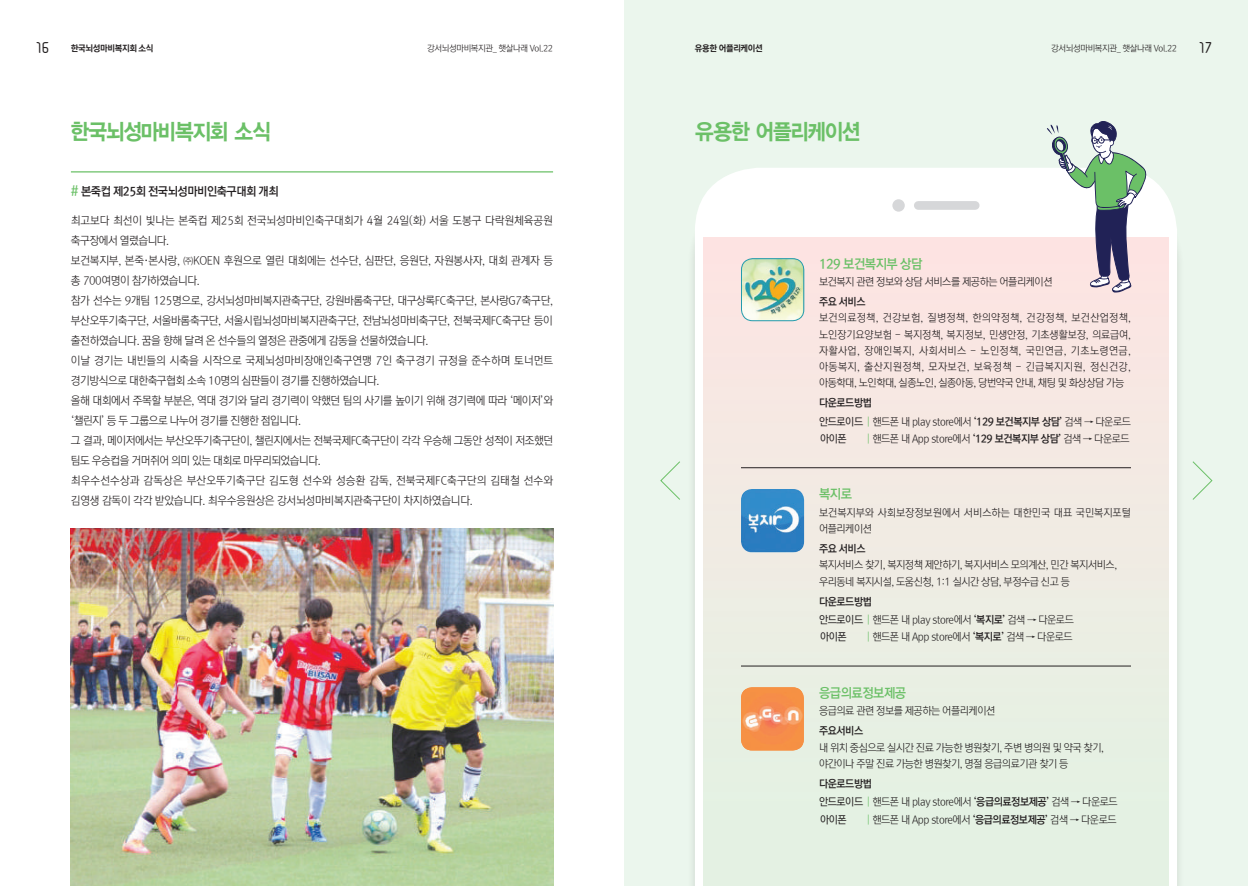
<style>
.page{position:relative;width:1248px;height:886px;background:#fff}
.page>*{position:absolute;margin:0;border:0;box-sizing:border-box;transform-origin:0 0}
.t1{font:21.25px "Korean GD H";letter-spacing:-.06em;color:#6bc067;scale:.95 1}
.t2{font:13.12px "Rix M Go B";letter-spacing:-.04em;color:#6bc067;scale:.96 1}
.t3{font:12.5px "JUICE Regular";color:#231f20}
.t4{font:11.88px "Rix M Go B";letter-spacing:-.04em;color:#231f20;scale:.96 1}
.t5{font:11.25px/20px "Rix M Go L";letter-spacing:-.03em;color:#231f20;scale:.96 1}
.t6{font:10.62px/16.2px "Rix M Go L";letter-spacing:-.04em;color:#231f20;scale:.96 1}
.t7{font:10.62px/16.2px "Rix M Go L";color:#231f20;scale:.96 1}
.t8{font:10.62px "Rix M Go B";letter-spacing:-.04em;color:#231f20;scale:.96 1}
.t9{font:10.62px "Rix M Go M";letter-spacing:-.04em;color:#231f20;scale:.96 1}
.t10{font:8.75px "Rix M Go L";letter-spacing:-.04em;color:#231f20}
.t11{font:8.75px "Rix M Go EB";letter-spacing:-.04em;color:#231f20}
.s1{font-size:13.75px;color:#6bc067}
.s2{font-family:"Rix M Go M"}
.s3{color:#6bc067}
.s4{font-family:"Rix M Go B"}
</style>
<div class="page">
<div style="left:624px;top:0;width:623px;height:886px;background:#ebf6ed"></div>
<div style="left:687px;top:192px;width:497px;height:694px;background:#231f20;opacity:.15"></div>
<svg style="left:694px;top:168px;width:482px;height:718px;background:#fdfdfd"></svg>
<div style="left:703px;top:237px;width:465px;height:649px;background:linear-gradient(to bottom,#fde4e2,#e1f3e3)"></div>
<img style="left:71px;top:529px;width:482px;height:357px">
<hr style="left:71px;top:171px;width:482px;height:1px;background:#6bc067">
<hr style="left:741px;top:467px;width:78px;height:1px;background:#231f20">
<hr style="left:819px;top:467px;width:311px;height:1px;background:#231f20">
<hr style="left:741px;top:666px;width:78px;height:1px;background:#231f20">
<hr style="left:819px;top:666px;width:311px;height:1px;background:#231f20">
<img style="left:741px;top:259px;width:62px;height:62px">
<div style="left:741px;top:258px;width:63px;height:63px;border:1px solid #249cac;border-radius:11px"></div>
<img style="left:741px;top:489px;width:63px;height:64px">
<img style="left:741px;top:687px;width:62px;height:63px">
<div style="left:918px;top:201px;width:57px;height:9px;background:#d6d7d9"></div>
<div style="left:892px;top:199px;width:12px;height:13px;background:#d6d7d9;border-radius:50%"></div>
<svg style="left:660px;top:461px;width:20px;height:39px"></svg>
<svg style="left:1192px;top:461px;width:21px;height:39px"></svg>
<svg style="left:1045px;top:121px;width:102px;height:172px"></svg>
<p class="t3" style="left:35px;top:42px;width:16px">16</p>
<p class="t11" style="left:71px;top:43px;width:84px">한국뇌성마비복지회 소식</p>
<p class="t10" style="left:427px;top:43px;width:127px">강서뇌성마비복지관_ 햇살나래 Vol.22</p>
<p class="t11" style="left:694px;top:43px;width:69px">유용한 어플리케이션</p>
<p class="t10" style="left:1051px;top:43px;width:127px">강서뇌성마비복지관_ 햇살나래 Vol.22</p>
<p class="t3" style="left:1198px;top:42px;width:16px">17</p>
<h1 class="t1" style="left:70px;top:121px;width:212px">한국뇌성마비복지회 소식</h1>
<h1 class="t1" style="left:694px;top:121px;width:176px">유용한 어플리케이션</h1>
<p class="t4" style="left:71px;top:185px;width:218px"><span class="s1">#</span> 본죽컵 제25회 전국뇌성마비인축구대회 개최</p>
<p class="t5" style="left:71px;top:211px;width:504px">최고보다 최선이 빛나는 본죽컵 제25회 전국뇌성마비인축구대회가 4월 24일(화) 서울 도봉구 다락원체육공원 축구장에서 열렸습니다.<br>보건복지부, 본죽·본사랑, ㈜KOEN 후원으로 열린 대회에는 선수단, 심판단, 응원단, 자원봉사자, 대회 관계자 등 총 700여명이 참가하였습니다.<br>참가 선수는 9개팀 125명으로, 강서뇌성마비복지관축구단, 강원바롬축구단, 대구상록FC축구단, 본사랑G7축구단, 부산오뚜기축구단, 서울바롬축구단, 서울시립뇌성마비복지관축구단, 전남뇌성마비축구단, 전북국제FC축구단 등이 출전하였습니다. 꿈을 향해 달려 온 선수들의 열정은 관중에게 감동을 선물하였습니다.<br>이날 경기는 내빈들의 시축을 시작으로 국제뇌성마비장애인축구연맹 7인 축구경기 규정을 준수하며 토너먼트 경기방식으로 대한축구협회 소속 10명의 심판들이 경기를 진행하였습니다.<br>올해 대회에서 주목할 부분은, 역대 경기와 달리 경기력이 약했던 팀의 사기를 높이기 위해 경기력에 따라 ‘메이저’와 ‘챌린지’ 등 두 그룹으로 나누어 경기를 진행한 점입니다.<br>그 결과, 메이저에서는 부산오뚜기축구단이, 챌린지에서는 전북국제FC축구단이 각각 우승해 그동안 성적이 저조했던 팀도 우승컵을 거머쥐어 의미 있는 대회로 마무리되었습니다.<br>최우수선수상과 감독상은 부산오뚜기축구단 김도형 선수와 성승환 감독, 전북국제FC축구단의 김태철 선수와 김영생 감독이 각각 받았습니다. 최우수응원상은 강서뇌성마비복지관축구단이 차지하였습니다.</p>
<p class="t2" style="left:819px;top:256px;width:109px">129 보건복지부 상담</p>
<p class="t6" style="left:819px;top:274px;width:245px">보건복지 관련 정보와 상담 서비스를 제공하는 어플리케이션</p>
<p class="t8" style="left:819px;top:296px;width:50px">주요 서비스</p>
<p class="t6" style="left:819px;top:310px;width:326px;text-align:justify">보건의료정책, 건강보험, 질병정책, 한의약정책, 건강정책, 보건산업정책, 노인장기요양보험 - 복지정책, 복지정보, 민생안정, 기초생활보장, 의료급여, 자활사업, 장애인복지, 사회서비스 - 노인정책, 국민연금, 기초노령연금, 아동복지, 출산지원정책, 모자보건, 보육정책 - 긴급복지지원, 정신건강, 아동학대, 노인학대, 실종노인, 실종아동, 당번약국 안내, 채팅 및 화상상담 가능</p>
<p class="t8" style="left:819px;top:397px;width:57px">다운로드방법</p>
<p class="t6" style="left:819px;top:413px;width:326px"><span class="s2">안드로이드</span> <span class="s3">|</span> 핸드폰 내 play store에서 <span class="s4">‘129 보건복지부 상담’</span> 검색 → 다운로드</p>
<p class="t9" style="left:820px;top:433px;width:29px">아이폰</p>
<p class="t6" style="left:866px;top:431px;width:276px"><span class="s3">|</span> 핸드폰 내 App store에서 <span class="s4">‘129 보건복지부 상담’</span> 검색 → 다운로드</p>
<p class="t2" style="left:819px;top:487px;width:36px">복지로</p>
<p class="t7" style="left:819px;top:505px;width:326px">보건복지부와 사회보장정보원에서 서비스하는 대한민국 대표 국민복지포털 어플리케이션</p>
<p class="t8" style="left:819px;top:543px;width:50px">주요 서비스</p>
<p class="t6" style="left:819px;top:557px;width:312px">복지서비스 찾기, 복지정책 제안하기, 복지서비스 모의계산, 민간 복지서비스, 우리동네 복지시설, 도움신청, 1:1 실시간 상담, 부정수급 신고 등</p>
<p class="t8" style="left:819px;top:595px;width:57px">다운로드방법</p>
<p class="t6" style="left:819px;top:612px;width:267px"><span class="s2">안드로이드</span> <span class="s3">|</span> 핸드폰 내 play store에서 <span class="s4">‘복지로’</span> 검색 → 다운로드</p>
<p class="t9" style="left:820px;top:631px;width:29px">아이폰</p>
<p class="t6" style="left:866px;top:629px;width:216px"><span class="s3">|</span> 핸드폰 내 App store에서 <span class="s4">‘복지로’</span> 검색 → 다운로드</p>
<p class="t2" style="left:819px;top:685px;width:92px">응급의료정보제공</p>
<p class="t6" style="left:819px;top:703px;width:185px">응급의료 관련 정보를 제공하는 어플리케이션</p>
<p class="t8" style="left:819px;top:725px;width:48px">주요서비스</p>
<p class="t6" style="left:819px;top:739px;width:298px">내 위치 중심으로 실시간 진료 가능한 병원찾기, 주변 병의원 및 약국 찾기, 야간이나 주말 진료 가능한 병원찾기, 명절 응급의료기관 찾기 등</p>
<p class="t8" style="left:819px;top:777px;width:57px">다운로드방법</p>
<p class="t6" style="left:819px;top:794px;width:313px"><span class="s2">안드로이드</span> <span class="s3">|</span> 핸드폰 내 play store에서 <span class="s4">‘응급의료정보제공’</span> 검색 → 다운로드</p>
<p class="t9" style="left:820px;top:813px;width:29px">아이폰</p>
<p class="t6" style="left:866px;top:811px;width:262px"><span class="s3">|</span> 핸드폰 내 App store에서 <span class="s4">‘응급의료정보제공’</span> 검색 → 다운로드</p>
</div>
